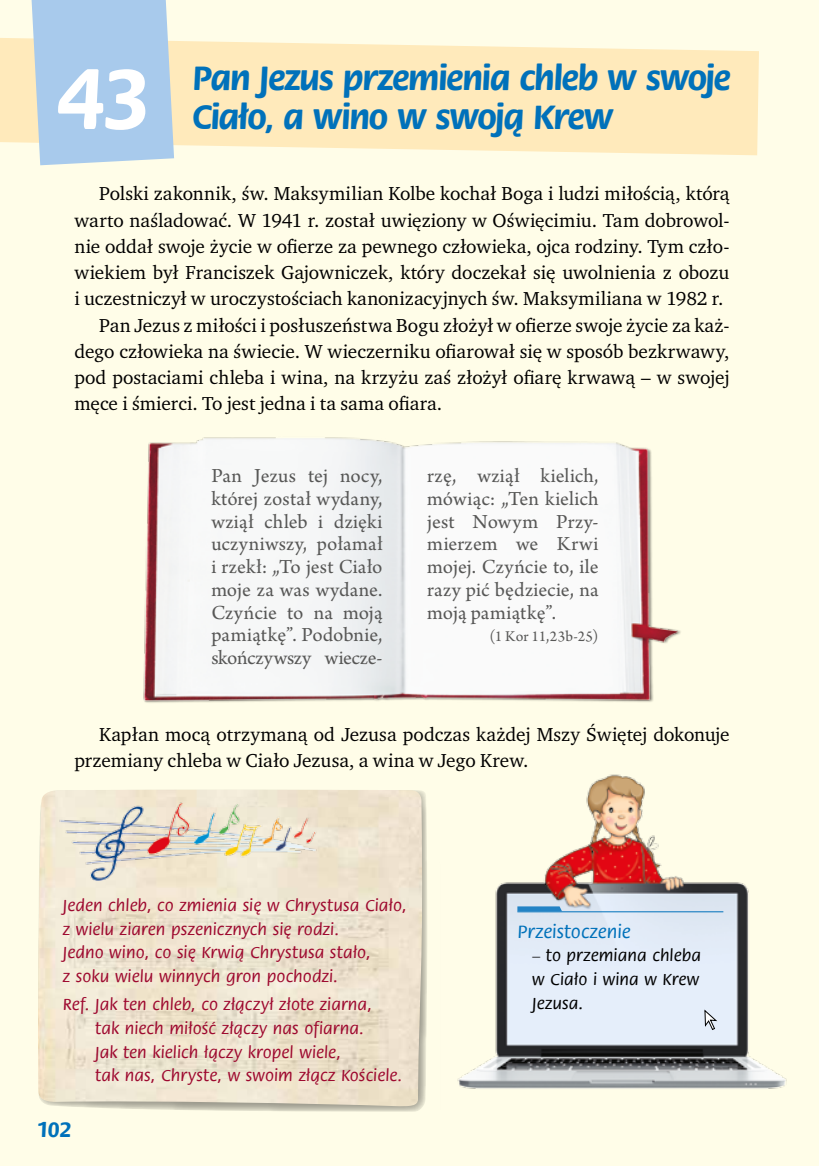
<style>
.page{position:relative;width:819px;height:1166px;background:#fffde8}
.page>*{position:absolute;margin:0;border:0;box-sizing:border-box;transform-origin:0 0}
.t1{font:700 84px "EFN Gramatyk";color:#fff}
.t2{font:700 33.25px "EFN Gramatyk";letter-spacing:-.025em;color:#0071ba}
.t3{font:21px/22.8px "Arno Pro";color:#575756;text-align:justify}
.t4{font:700 21px "EFN Gramatyk";color:#0071ba}
.t5{font:19.25px/26.2px "Charter ITC Pro";color:#000}
.t6{font:17.5px "EFN Gramatyk";letter-spacing:.005em;color:#0071ba}
.t7{font:15.75px/23.6px "EFN Gramatyk";letter-spacing:.01em;color:#9e092f}
.t8{font:15.75px/23.6px "EFN Gramatyk";letter-spacing:.01em;color:#000;text-align:justify}
.t9{font:15.75px "Arno Pro";letter-spacing:.02em;color:#575756}
</style>
<div class="page">
<svg style="left:0;top:38px;width:759px;height:117px;fill:#ffeabb"></svg>
<svg style="left:30px;top:0;width:144px;height:165px"></svg>
<img style="left:457px;top:774px;width:330px;height:315px">
<hr style="left:517px;top:911px;width:206px;height:1px;background:#0071ba">
<svg style="left:517px;top:906px;width:45px;height:5px"></svg>
<svg style="left:704px;top:1008px;width:13px;height:22px"></svg>
<img style="left:143px;top:437px;width:538px;height:266px">
<svg style="left:64px;top:789px;width:363px;height:322px"></svg>
<img style="left:38px;top:790px;width:385px;height:316px">
<img style="left:48px;top:799px;width:275px;height:82px">
<h1 class="t1" style="left:58px;top:45px;width:94px">43</h1>
<h2 class="t2" style="left:192px;top:57px;width:540px">Pan Jezus przemienia chleb w swoje</h2>
<h2 class="t2" style="left:192px;top:96px;width:422px">Ciało, a wino w swoją Krew</h2>
<p class="t5" style="left:99px;top:180px;width:632px">Polski zakonnik, św. Maksymilian Kolbe kochał Boga i ludzi miłością, którą</p>
<p class="t5" style="left:74px;top:207px;width:656px">warto naśladować. W 1941 r. został uwięziony w Oświęcimiu. Tam dobrowol-</p>
<p class="t5" style="left:74px;top:233px;width:656px">nie oddał swoje życie w ofierze za pewnego człowieka, ojca rodziny. Tym czło-</p>
<p class="t5" style="left:74px;top:259px;width:656px">wiekiem był Franciszek Gajowniczek, który doczekał się uwolnienia z obozu</p>
<p class="t5" style="left:74px;top:285px;width:650px">i uczestniczył w uroczystościach kanonizacyjnych św. Maksymiliana w 1982 r.</p>
<p class="t5" style="left:99px;top:312px;width:631px">Pan Jezus z miłości i posłuszeństwa Bogu złożył w ofierze swoje życie za każ-</p>
<p class="t5" style="left:74px;top:338px;width:656px">dego człowieka na świecie. W wieczerniku ofiarował się w sposób bezkrwawy,</p>
<p class="t5" style="left:74px;top:364px;width:656px">pod postaciami chleba i wina, na krzyżu zaś złożył ofiarę krwawą – w swojej</p>
<p class="t5" style="left:74px;top:390px;width:369px">męce i śmierci. To jest jedna i ta sama ofiara.</p>
<p class="t3" style="left:211px;top:465px;width:173px">Pan Jezus tej nocy, której został wydany, wziął chleb i dzięki uczyniwszy, połamał i rzekł: „To jest Ciało moje za was wydane.<br>Czyńcie to na moją pamiątkę”. Podobnie, skończywszy wiecze-</p>
<p class="t3" style="left:427px;top:465px;width:173px">rzę, wziął kielich, mówiąc: „Ten kielich jest Nowym Przy&shy;mierzem we Krwi mojej. Czyńcie to, ile razy pić będziecie, na moją pamiątkę”.</p>
<p class="t9" style="left:489px;top:628px;width:111px">(1 Kor 11,23b-25)</p>
<p class="t5" style="left:74px;top:720px;width:656px;text-indent:25px">Kapłan mocą otrzymaną od Jezusa podczas każdej Mszy Świętej dokonuje przemiany chleba w Ciało Jezusa, a wina w Jego Krew.</p>
<p class="t7" style="left:63px;top:894px;width:345px">Jeden chleb, co zmienia się w Chrystusa Ciało, z wielu ziaren pszenicznych się rodzi.<br>Jedno wino, co się Krwią Chrystusa stało,<br>z soku wielu winnych gron pochodzi.</p>
<p class="t7" style="left:95px;top:993px;width:308px;text-indent:-32px">Ref. Jak ten chleb, co złączył złote ziarna,<br>tak niech miłość złączy nas ofiarna.<br>Jak ten kielich łączy kropel wiele,<br>tak nas, Chryste, w swoim złącz Kościele.</p>
<p class="t4" style="left:37px;top:1116px;width:35px">102</p>
<p class="t6" style="left:517px;top:920px;width:115px">Przeistoczenie</p>
<p class="t8" style="left:532px;top:944px;width:170px">– to przemiana chleba w Ciało i wina w Krew Jezusa.</p>
</div>
